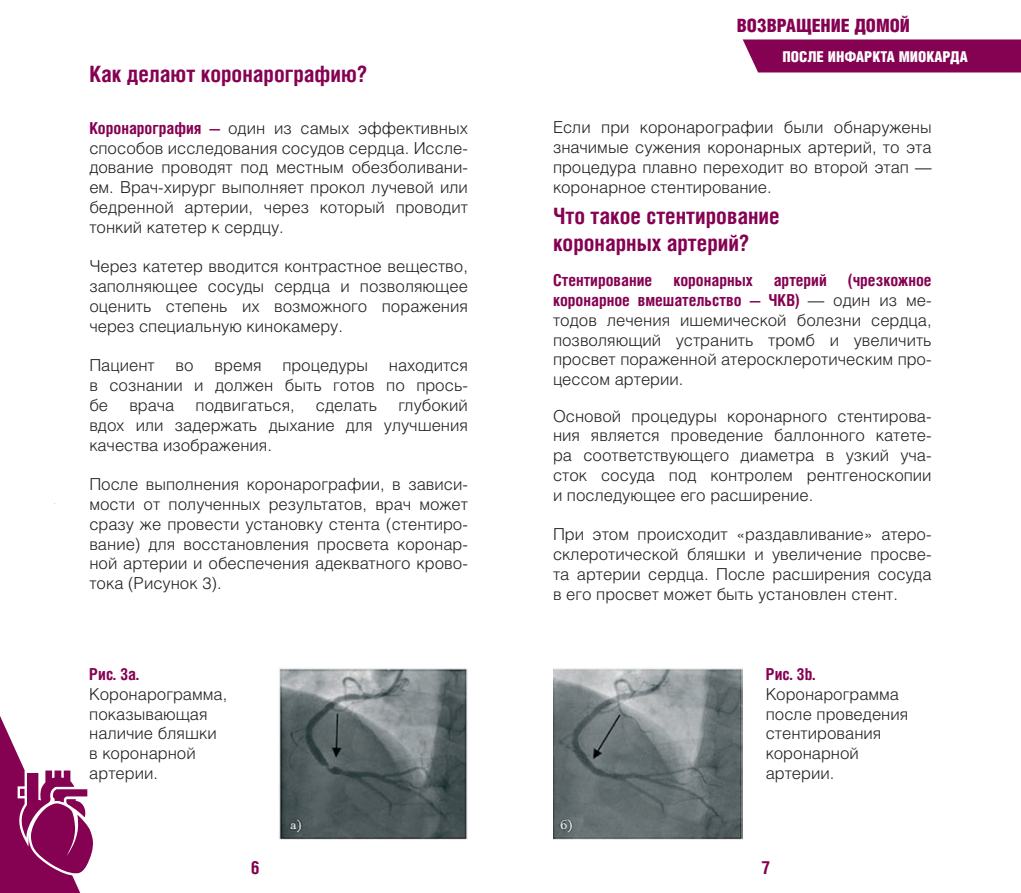
<style>
.page{position:relative;width:1021px;height:893px;background:#fff}
.page>*{position:absolute;margin:0;border:0;box-sizing:border-box;transform-origin:0 0}
.t1{font:700 22.5px/27px "Helios Cond C";color:#850152}
.t2{font:900 18.45px "Helios Cond";color:#850152}
.t3{font:700 18px "Helios Cond C";color:#850152}
.t4{font:16.5px/19.8px "Helios Light C";color:#231f20;text-align:justify}
.t5{font:700 16.5px/19.8px "Helios Cond C";color:#850152;text-align:right}
.t6{font:900 15px "Helios Cond";color:#fff}
.s1{font-family:"Helios Cond C";font-weight:700;color:#850152}
.s2{font-family:"Helios Light C";font-weight:400;color:#231f20}
</style>
<div class="page">
<img style="left:553px;top:667px;width:189px;height:172px">
<img style="left:279px;top:668px;width:189px;height:171px">
<div style="left:742px;top:39px;width:278px;height:33px;background:#850152"></div>
<svg style="left:0;top:716px;width:94px;height:177px"></svg>
<h1 class="t1" style="left:89px;top:60px;width:279px">Как делают коронарографию?</h1>
<p class="t4" style="left:89px;top:118px;width:380px"><span class="s1">Коронарография —</span> один из самых эффективных способов исследования сосудов сердца. Иссле&shy;дование проводят под местным обезболивани&shy;ем. Врач-хирург выполняет прокол лучевой или бедренной артерии, через который проводит тонкий катетер к сердцу.</p>
<p class="t4" style="left:89px;top:256px;width:380px">Через катетер вводится контрастное вещество, заполняющее сосуды сердца и позволяющее оценить степень их возможного поражения через специальную кинокамеру.</p>
<p class="t4" style="left:89px;top:355px;width:67px">Пациент</p>
<p class="t4" style="left:176px;top:355px;width:20px">во</p>
<p class="t4" style="left:214px;top:355px;width:48px">время</p>
<p class="t4" style="left:282px;top:355px;width:87px">процедуры</p>
<p class="t4" style="left:89px;top:355px;width:380px;text-indent:299px">находится в сознании и должен быть готов по прось&shy;бе</p>
<p class="t4" style="left:89px;top:395px;width:380px;text-indent:309px">глубокий вдох или задержать дыхание для улучшения качества изображения.</p>
<p class="t4" style="left:89px;top:474px;width:380px">После выполнения коронарографии, в зависи&shy;мости от полученных результатов, врач может сразу же провести установку стента (стентиро&shy;вание) для восстановления просвета коронар&shy;ной артерии и обеспечения адекватного крово&shy;тока (Рисунок 3).</p>
<p class="t4" style="left:129px;top:395px;width:47px">врача</p>
<p class="t4" style="left:195px;top:395px;width:101px">подвигаться,</p>
<p class="t4" style="left:316px;top:395px;width:63px">сделать</p>
<p class="t5" style="left:89px;top:664px;width:51px">Рис. 3a.</p>
<p class="t4" style="left:89px;top:684px;width:139px;text-align:left">Коронарограмма, показывающая наличие бляшки в коронарной артерии.</p>
<p class="t2" style="left:736px;top:15px;width:175px">ВОЗВРАЩЕНИЕ ДОМОЙ</p>
<p class="t6" style="left:782px;top:48px;width:187px">ПОСЛЕ ИНФАРКТА МИОКАРДА</p>
<p class="t4" style="left:553px;top:117px;width:380px">Если при коронарографии были обнаружены значимые сужения коронарных артерий, то эта процедура плавно переходит во второй этап — коронарное стентирование.</p>
<h1 class="t1" style="left:553px;top:202px;width:228px">Что такое стентирование коронарных артерий?</h1>
<p class="t5" style="left:553px;top:270px;width:101px">Стентирование</p>
<p class="t5" style="left:673px;top:270px;width:81px">коронарных</p>
<p class="t5" style="left:773px;top:270px;width:55px">артерий</p>
<p class="t5" style="left:553px;top:270px;width:380px">(чрезкожное<br>коронарное вмешательство — ЧКВ) <span class="s2">— один из ме-</span></p>
<p class="t4" style="left:553px;top:310px;width:380px">тодов лечения ишемической болезни сердца, позволяющий устранить тромб и увеличить просвет пораженной атеросклеротическим про&shy;цессом артерии.</p>
<p class="t4" style="left:553px;top:405px;width:380px">Основой процедуры коронарного стентирова&shy;ния является проведение баллонного катете&shy;ра соответствующего диаметра в узкий уча&shy;сток сосуда под контролем рентгеноскопии и последующее его расширение.</p>
<p class="t4" style="left:553px;top:524px;width:380px">При этом происходит «раздавливание» атеро&shy;склеротической бляшки и увеличение просве&shy;та артерии сердца. После расширения сосуда в его просвет может быть установлен стент.</p>
<p class="t5" style="left:765px;top:664px;width:51px">Рис. 3b.</p>
<p class="t4" style="left:765px;top:684px;width:144px;text-align:left">Коронарограмма после проведения стентирования коронарной артерии.</p>
<p class="t3" style="left:251px;top:857px;width:10px">6</p>
<p class="t3" style="left:761px;top:857px;width:10px">7</p>
</div>
